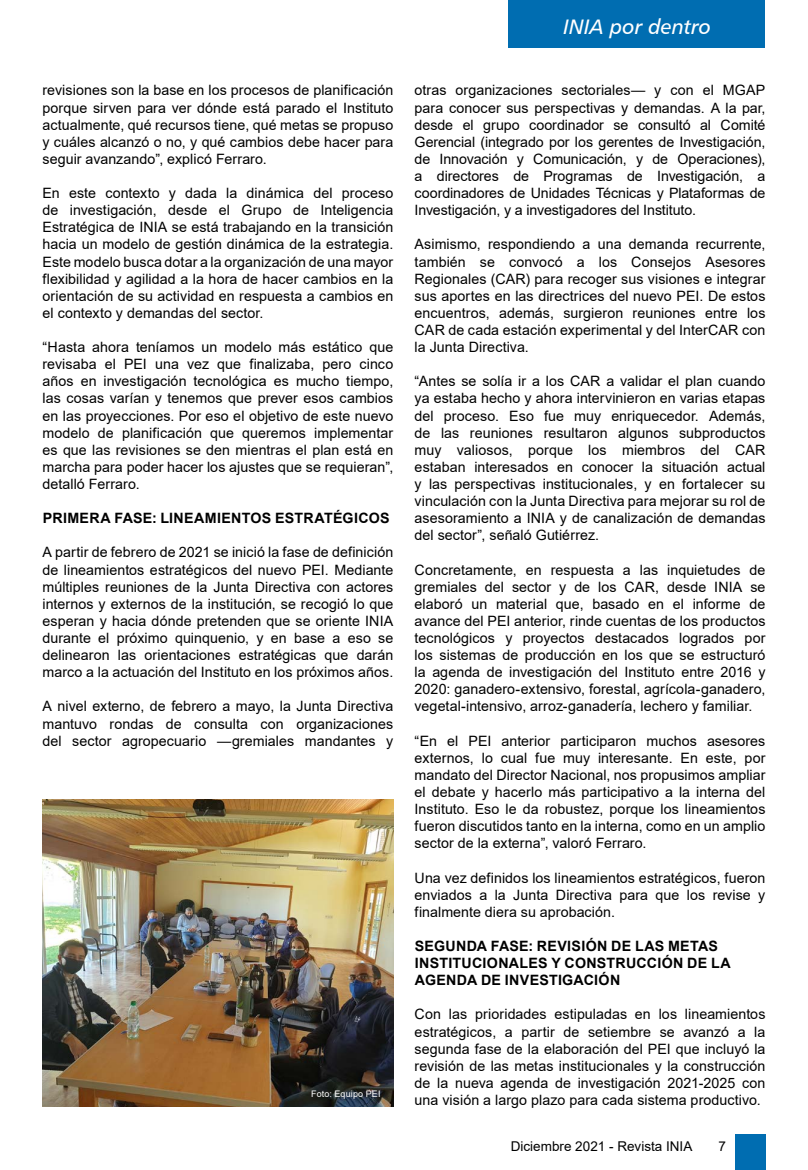
<style>
.page{position:relative;width:808px;height:1170px;background:#fff}
.page>*{position:absolute;margin:0;border:0;box-sizing:border-box;transform-origin:0 0}
.t1{font:21px "Humanist 777 BT Italic B";color:#fff}
.t2{font:14.25px/17.1px "Arial";letter-spacing:.005em;color:#000;text-align:justify}
.t3{font:700 14.25px/17.1px "Arial";letter-spacing:.02em;color:#000}
.t4{font:13.5px "Arial";color:#000}
.t5{font:9px "Arial";letter-spacing:.015em;color:#fff}
</style>
<div class="page">
<div style="left:508px;top:0;width:257px;height:47px;background:#006db1"></div>
<div style="left:734px;top:1134px;width:31px;height:35px;background:#006db1"></div>
<img style="left:43px;top:799px;width:350px;height:307px">
<p class="t2" style="left:43px;top:82px;width:352px">revisiones son la base en los procesos de planificación porque sirven para ver dónde está parado el Instituto actualmente, qué recursos tiene, qué metas se propuso y cuáles alcanzó o no, y qué cambios debe hacer para seguir avanzando”, explicó Ferraro.</p>
<p class="t2" style="left:43px;top:184px;width:352px">En este contexto y dada la dinámica del proceso de investigación, desde el Grupo de Inteligencia Estratégica de INIA se está trabajando en la transición hacia un modelo de gestión dinámica de la estrategia.<br>Este modelo busca dotar a la organización de una mayor flexibilidad y agilidad a la hora de hacer cambios en la orientación de su actividad en respuesta a cambios en el contexto y demandas del sector.</p>
<p class="t2" style="left:43px;top:338px;width:352px">“Hasta ahora teníamos un modelo más estático que revisaba el PEI una vez que finalizaba, pero cinco años en investigación tecnológica es mucho tiempo, las cosas varían y tenemos que prever esos cambios en las proyecciones. Por eso el objetivo de este nuevo modelo de planificación que queremos implementar es que las revisiones se den mientras el plan está en marcha para poder hacer los ajustes que se requieran”, detalló Ferraro.</p>
<p class="t3" style="left:43px;top:510px;width:348px">PRIMERA FASE: LINEAMIENTOS ESTRATÉGICOS</p>
<p class="t2" style="left:43px;top:543px;width:352px">A partir de febrero de 2021 se inició la fase de definición de lineamientos estratégicos del nuevo PEI. Mediante múltiples reuniones de la Junta Directiva con actores internos y externos de la institución, se recogió lo que esperan y hacia dónde pretenden que se oriente INIA durante el próximo quinquenio, y en base a eso se delinearon las orientaciones estratégicas que darán marco a la actuación del Instituto en los próximos años.</p>
<p class="t2" style="left:43px;top:697px;width:352px">A nivel externo, de febrero a mayo, la Junta Directiva mantuvo rondas de consulta con organizaciones del sector agropecuario —gremiales mandantes y</p>
<p class="t5" style="left:311px;top:1087px;width:71px">Foto: Equipo PEI</p>
<h1 class="t1" style="left:563px;top:13px;width:149px">INIA por dentro</h1>
<p class="t2" style="left:415px;top:82px;width:352px">otras organizaciones sectoriales— y con el MGAP para conocer sus perspectivas y demandas. A la par, desde el grupo coordinador se consultó al Comité Gerencial (integrado por los gerentes de Investigación, de Innovación y Comunicación, y de Operaciones), a directores de Programas de Investigación, a coordinadores de Unidades Técnicas y Plataformas de Investigación, y a investigadores del Instituto.</p>
<p class="t2" style="left:415px;top:236px;width:352px">Asimismo, respondiendo a una demanda recurrente, también se convocó a los Consejos Asesores Regionales (CAR) para recoger sus visiones e integrar sus aportes en las directrices del nuevo PEI. De estos encuentros, además, surgieron reuniones entre los CAR de cada estación experimental y del InterCAR con la Junta Directiva.</p>
<p class="t2" style="left:415px;top:372px;width:352px">“Antes se solía ir a los CAR a validar el plan cuando ya estaba hecho y ahora intervinieron en varias etapas del proceso. Eso fue muy enriquecedor. Además, de las reuniones resultaron algunos subproductos muy valiosos, porque los miembros del CAR estaban interesados en conocer la situación actual y las perspectivas institucionales, y en fortalecer su vinculación con la Junta Directiva para mejorar su rol de asesoramiento a INIA y de canalización de demandas del sector”, señaló Gutiérrez.</p>
<p class="t2" style="left:415px;top:561px;width:352px">Concretamente, en respuesta a las inquietudes de gremiales del sector y de los CAR, desde INIA se elaboró un material que, basado en el informe de avance del PEI anterior, rinde cuentas de los productos tecnológicos y proyectos destacados logrados por los sistemas de producción en los que se estructuró la agenda de investigación del Instituto entre 2016 y 2020: ganadero-extensivo, forestal, agrícola-ganadero, vegetal-intensivo, arroz-ganadería, lechero y familiar.</p>
<p class="t2" style="left:415px;top:732px;width:352px">“En el PEI anterior participaron muchos asesores externos, lo cual fue muy interesante. En este, por mandato del Director Nacional, nos propusimos ampliar el debate y hacerlo más participativo a la interna del Instituto. Eso le da robustez, porque los lineamientos fueron discutidos tanto en la interna, como en un amplio sector de la externa”, valoró Ferraro.</p>
<p class="t2" style="left:415px;top:868px;width:352px">Una vez definidos los lineamientos estratégicos, fueron enviados a la Junta Directiva para que los revise y finalmente diera su aprobación.</p>
<p class="t3" style="left:415px;top:937px;width:317px">SEGUNDA FASE: REVISIÓN DE LAS METAS<br>INSTITUCIONALES Y CONSTRUCCIÓN DE LA<br>AGENDA DE INVESTIGACIÓN</p>
<p class="t2" style="left:415px;top:1005px;width:352px">Con las prioridades estipuladas en los lineamientos estratégicos, a partir de setiembre se avanzó a la segunda fase de la elaboración del PEI que incluyó la revisión de las metas institucionales y la construcción de la nueva agenda de investigación 2021-2025 con una visión a largo plazo para cada sistema productivo.</p>
<p class="t4" style="left:511px;top:1137px;width:183px">Diciembre 2021 - Revista INIA</p>
<p class="t4" style="left:718px;top:1137px;width:9px">7</p>
</div>
